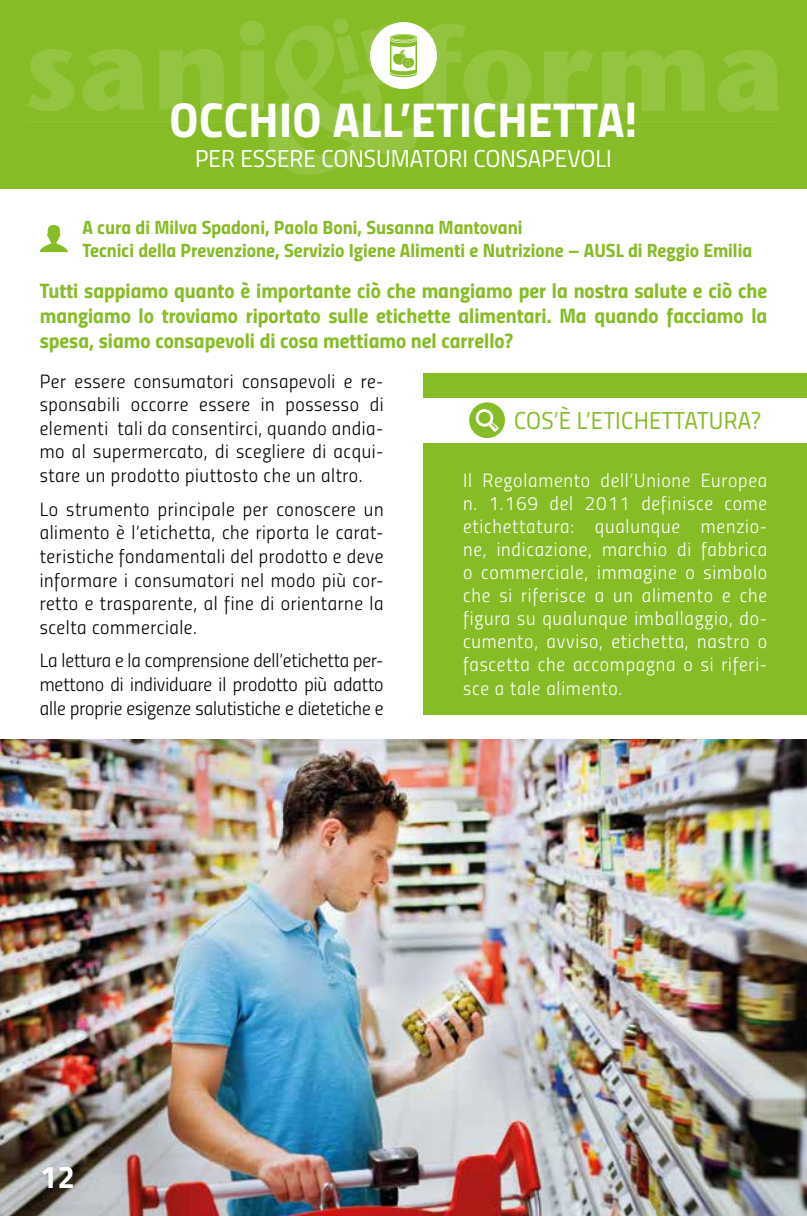
<style>
.page{position:relative;width:807px;height:1216px;background:#fff}
.page>*{position:absolute;margin:0;border:0;box-sizing:border-box;transform-origin:0 0}
.t1{font:49px "Titillium Bold Upright";letter-spacing:.01em;color:#fff}
.t2{font:31.5px "Titillium Bold Upright";color:#fff}
.t3{font:24.5px "Titillium Regular Upright";color:#fff}
.t4{font:24.5px "Titillium Regular Upright";letter-spacing:.01em;color:#86bc25}
.t5{font:21px/25.2px "Titillium Bold Upright";color:#86bc25;text-align:justify}
.t6{font:19.25px/23.6px "Titillium Light Upright";letter-spacing:.03em;color:#000;text-align:justify}
.t7{font:19.25px/23.1px "Titillium Light Upright";letter-spacing:.04em;color:#fff;text-align:justify}
.t8{font:19.25px/23.1px "Titillium Bold Upright";color:#86bc25}
</style>
<div class="page">
<div style="left:0;top:0;width:806px;height:189px;background:#86bc25"></div>
<svg style="left:40px;top:225px;width:28px;height:27px"></svg>
<img style="left:0;top:739px;width:806px;height:476px">
<div style="left:423px;top:373px;width:383px;height:341px;background:#86bc25"></div>
<div style="left:423px;top:398px;width:383px;height:44px;background:#fff"></div>
<div style="left:469px;top:402px;width:35px;height:36px;background:#86bc25;border-radius:50%"></div>
<svg style="left:475px;top:409px;width:23px;height:23px"></svg>
<svg style="left:28px;top:18px;width:751px;height:157px"></svg>
<h1 class="t1" style="left:169px;top:81px;width:469px">OCCHIO ALL’ETICHETTA!</h1>
<p class="t3" style="left:195px;top:140px;width:418px">PER ESSERE CONSUMATORI CONSAPEVOLI</p>
<p class="t8" style="left:82px;top:215px;width:671px">A cura di Milva Spadoni, Paola Boni, Susanna Mantovani<br>Tecnici della Prevenzione, Servizio Igiene Alimenti e Nutrizione – AUSL di Reggio Emilia</p>
<p class="t5" style="left:40px;top:276px;width:728px">Tutti sappiamo quanto è importante ciò che mangiamo per la nostra salute e ciò che mangiamo lo troviamo riportato sulle etichette alimentari. Ma quando facciamo la spesa, siamo consapevoli di cosa mettiamo nel carrello?</p>
<p class="t6" style="left:40px;top:368px;width:345px">Per essere consumatori consapevoli e re&shy;sponsabili occorre essere in possesso di elementi tali da consentirci, quando andia&shy;mo al supermercato, di scegliere di acqui&shy;stare un prodotto piuttosto che un altro.</p>
<p class="t6" style="left:40px;top:496px;width:345px">Lo strumento principale per conoscere un alimento è l’etichetta, che riporta le carat&shy;teristiche fondamentali del prodotto e deve informare i consumatori nel modo più cor&shy;retto e trasparente, al fine di orientarne la scelta commerciale.</p>
<p class="t6" style="left:40px;top:647px;width:345px">La lettura e la comprensione dell’etichetta per&shy;mettono di individuare il prodotto più adatto alle proprie esigenze salutistiche e dietetiche e</p>
<p class="t4" style="left:513px;top:403px;width:248px">COS’È L’ETICHETTATURA?</p>
<p class="t7" style="left:463px;top:467px;width:305px">Il Regolamento dell’Unione Europea n. 1.169 del 2011 definisce come etichettatura: qualunque menzio&shy;ne, indicazione, marchio di fabbrica o commerciale, immagine o simbolo che si riferisce a un alimento e che figura su qualunque imballaggio, do&shy;cumento, avviso, etichetta, nastro o fascetta che accompagna o si riferi&shy;sce a tale alimento.</p>
<h2 class="t2" style="left:40px;top:1152px;width:37px">12</h2>
</div>
